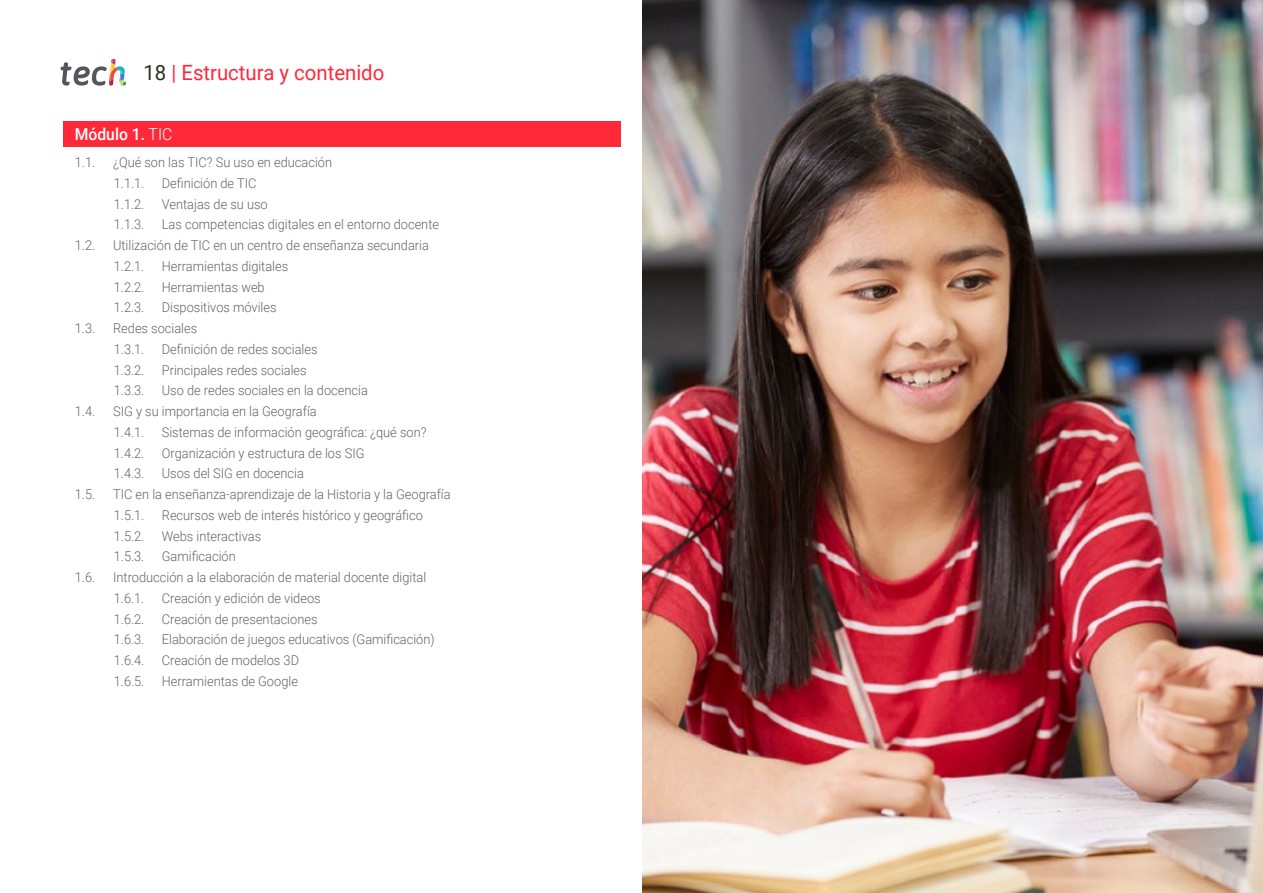
<style>
.page{position:relative;width:1263px;height:893px;background:#fff}
.page>*{position:absolute;margin:0;border:0;box-sizing:border-box;transform-origin:0 0}
.t1{font:21px "Roboto";color:#ff293a}
.t2{font:500 16.5px "Roboto";color:#fff;scale:.95 1}
.t3{font:300 13.5px/20.7px "Roboto";color:#61646a;scale:.95 1}
.s1{color:#312e20}
.s2{font-weight:300}
</style>
<div class="page">
<img style="left:642px;top:0;width:621px;height:893px">
<svg style="left:61px;top:59px;width:65px;height:27px"></svg>
<div style="left:64px;top:121px;width:557px;height:25px;background:#ff293a"></div>
<h1 class="t1" style="left:144px;top:57px;width:242px"><span class="s1">18</span> | Estructura y contenido</h1>
<p class="t2" style="left:75px;top:123px;width:104px">Módulo 1. <span class="s2">TIC</span></p>
<p class="t3" style="left:75px;top:151px;width:23px">1.1.</p>
<p class="t3" style="left:113px;top:151px;width:232px">¿Qué son las TIC? Su uso en educación<br>1.1.1.</p>
<p class="t3" style="left:162px;top:172px;width:101px">Definición de TIC</p>
<p class="t3" style="left:114px;top:193px;width:34px">1.1.2.</p>
<p class="t3" style="left:162px;top:193px;width:113px">Ventajas de su uso</p>
<p class="t3" style="left:114px;top:214px;width:34px">1.1.3.</p>
<p class="t3" style="left:162px;top:214px;width:293px">Las competencias digitales en el entorno docente</p>
<p class="t3" style="left:75px;top:234px;width:23px">1.2.</p>
<p class="t3" style="left:113px;top:234px;width:334px">Utilización de TIC en un centro de enseñanza secundaria<br>1.2.1.</p>
<p class="t3" style="left:162px;top:255px;width:135px">Herramientas digitales</p>
<p class="t3" style="left:114px;top:276px;width:34px">1.2.2.</p>
<p class="t3" style="left:162px;top:276px;width:110px">Herramientas web</p>
<p class="t3" style="left:114px;top:297px;width:34px">1.2.3.</p>
<p class="t3" style="left:162px;top:297px;width:122px">Dispositivos móviles</p>
<p class="t3" style="left:75px;top:317px;width:23px">1.3.</p>
<p class="t3" style="left:113px;top:317px;width:90px">Redes sociales<br>1.3.1.</p>
<p class="t3" style="left:162px;top:338px;width:165px">Definición de redes sociales</p>
<p class="t3" style="left:114px;top:359px;width:34px">1.3.2.</p>
<p class="t3" style="left:162px;top:359px;width:154px">Principales redes sociales</p>
<p class="t3" style="left:114px;top:380px;width:34px">1.3.3.</p>
<p class="t3" style="left:162px;top:380px;width:218px">Uso de redes sociales en la docencia</p>
<p class="t3" style="left:75px;top:400px;width:23px">1.4.</p>
<p class="t3" style="left:113px;top:400px;width:216px">SIG y su importancia en la Geografía<br>1.4.1.</p>
<p class="t3" style="left:162px;top:421px;width:280px">Sistemas de información geográfica: ¿qué son?</p>
<p class="t3" style="left:114px;top:442px;width:34px">1.4.2.</p>
<p class="t3" style="left:162px;top:442px;width:215px">Organización y estructura de los SIG</p>
<p class="t3" style="left:114px;top:463px;width:34px">1.4.3.</p>
<p class="t3" style="left:162px;top:463px;width:151px">Usos del SIG en docencia</p>
<p class="t3" style="left:75px;top:483px;width:23px">1.5.</p>
<p class="t3" style="left:113px;top:483px;width:357px">TIC en la enseñanza-aprendizaje de la Historia y la Geografía<br>1.5.1.</p>
<p class="t3" style="left:162px;top:504px;width:276px">Recursos web de interés histórico y geográfico</p>
<p class="t3" style="left:114px;top:525px;width:34px">1.5.2.</p>
<p class="t3" style="left:162px;top:525px;width:106px">Webs interactivas</p>
<p class="t3" style="left:114px;top:546px;width:34px">1.5.3.</p>
<p class="t3" style="left:162px;top:546px;width:79px">Gamificación</p>
<p class="t3" style="left:75px;top:566px;width:23px">1.6.</p>
<p class="t3" style="left:113px;top:566px;width:331px">Introducción a la elaboración de material docente digital<br>1.6.1.</p>
<p class="t3" style="left:162px;top:587px;width:169px">Creación y edición de videos</p>
<p class="t3" style="left:114px;top:608px;width:34px">1.6.2.</p>
<p class="t3" style="left:162px;top:608px;width:165px">Creación de presentaciones</p>
<p class="t3" style="left:114px;top:629px;width:34px">1.6.3.</p>
<p class="t3" style="left:162px;top:629px;width:289px">Elaboración de juegos educativos (Gamificación)</p>
<p class="t3" style="left:114px;top:649px;width:34px">1.6.4.</p>
<p class="t3" style="left:162px;top:649px;width:146px">Creación de modelos 3D</p>
<p class="t3" style="left:114px;top:670px;width:34px">1.6.5.</p>
<p class="t3" style="left:162px;top:670px;width:145px">Herramientas de Google</p>
</div>
